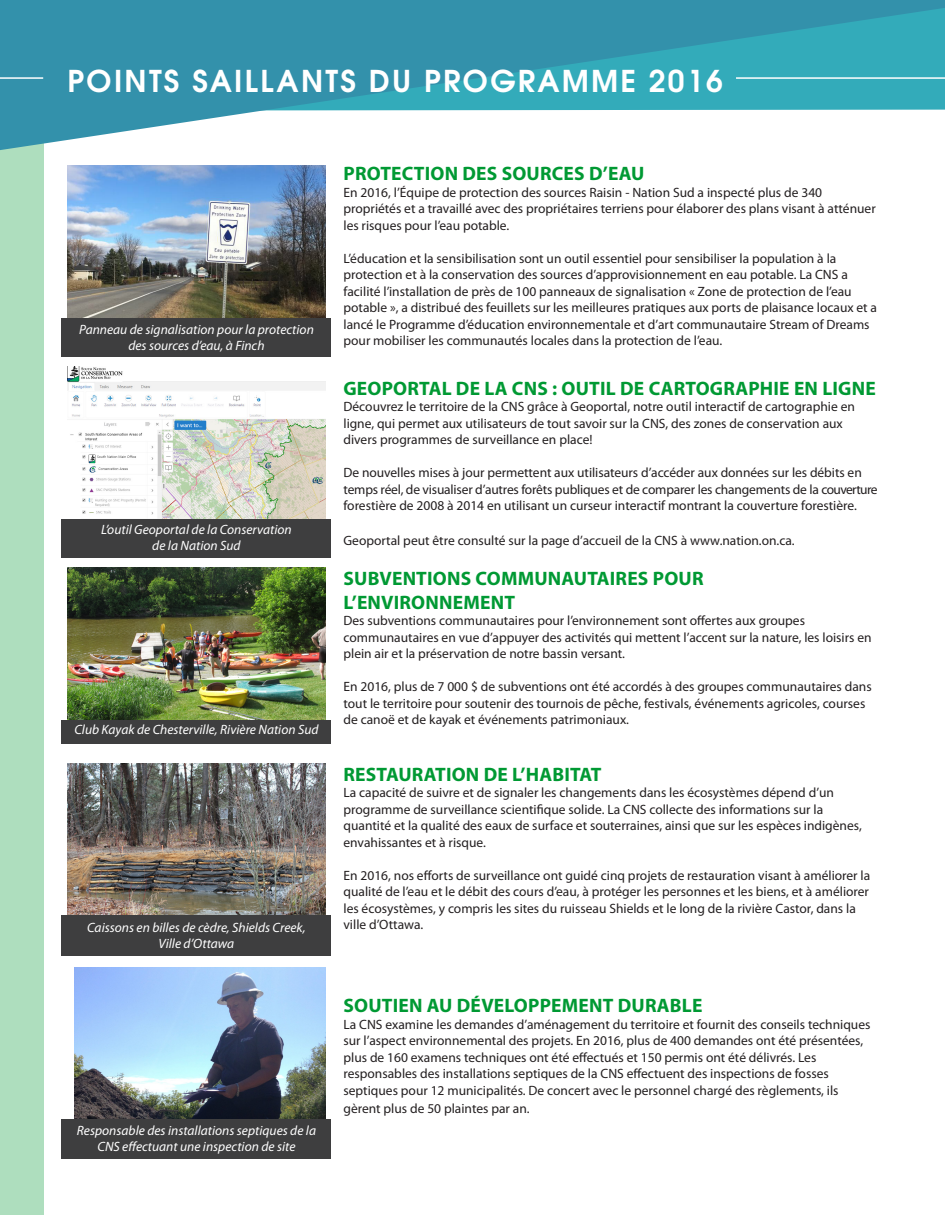
<style>
.page{position:relative;width:945px;height:1215px;background:#fff}
.page>*{position:absolute;margin:0;border:0;box-sizing:border-box;transform-origin:0 0}
.t1{font:700 30px "Te X Gyre Adventor";letter-spacing:.075em;color:#fff}
._11_13_Body{font:700 19.5px/24px "Myriad Pro";letter-spacing:.01em;color:#093}
._11_13_Body-2{font:13.5px/16.5px "Myriad Pro";color:#231f20}
.Caption{font:italic 13.5px/16.2px "Myriad Pro";color:#fff;text-align:center}
</style>
<div class="page">
<img style="left:68px;top:166px;width:258px;height:152px">
<img style="left:68px;top:367px;width:258px;height:152px">
<img style="left:68px;top:568px;width:258px;height:152px">
<img style="left:68px;top:764px;width:258px;height:152px">
<img style="left:75px;top:967px;width:250px;height:153px">
<div style="left:0;top:14px;width:43px;height:1201px;background:#aedebe"></div>
<svg style="left:0;top:0;width:945px;height:150px;fill:#3391ab"></svg>
<hr style="left:736px;top:77px;width:209px;height:2px;background:#fff">
<hr style="left:0;top:77px;width:43px;height:2px;background:#fff">
<div style="left:62px;top:318px;width:270px;height:39px;background:#3e3e3f"></div>
<div style="left:62px;top:519px;width:270px;height:39px;background:#3e3e3f"></div>
<div style="left:62px;top:917px;width:270px;height:39px;background:#3e3e3f"></div>
<div style="left:62px;top:1120px;width:270px;height:39px;background:#3e3e3f"></div>
<div style="left:62px;top:720px;width:270px;height:23px;background:#3e3e3f"></div>
<div style="left:62px;top:916px;width:270px;height:23px;background:#3e3e3f"></div>
<p class="t1" style="left:68px;top:55px;width:657px">POINTS SAILLANTS DU PROGRAMME 2016</p>
<p class="Caption" style="left:79px;top:321px;width:236px">Panneau de signalisation pour la protection</p>
<p class="Caption" style="left:128px;top:337px;width:138px">des sources d’eau, à Finch</p>
<p class="Caption" style="left:101px;top:521px;width:192px">L’outil Geoportal de la Conservation</p>
<p class="Caption" style="left:152px;top:537px;width:90px">de la Nation Sud</p>
<p class="Caption" style="left:74px;top:721px;width:246px">Club Kayak de Chesterville, Rivière Nation Sud</p>
<p class="Caption" style="left:87px;top:919px;width:220px">Caissons en billes de cèdre, Shields Creek,</p>
<p class="Caption" style="left:159px;top:936px;width:77px">Ville d’Ottawa</p>
<p class="Caption" style="left:77px;top:1122px;width:241px">Responsable des installations septiques de la<br>CNS effectuant une inspection de site</p>
<p class="_11_13_Body" style="left:344px;top:161px;width:302px">PROTECTION DES SOURCES D’EAU</p>
<p class="_11_13_Body-2" style="left:344px;top:184px;width:534px">En 2016, l’Équipe de protection des sources Raisin - Nation Sud a inspecté plus de 340 propriétés et a travaillé avec des propriétaires terriens pour élaborer des plans visant à atténuer les risques pour l’eau potable.</p>
<p class="_11_13_Body-2" style="left:344px;top:250px;width:535px">L’éducation et la sensibilisation sont un outil essentiel pour sensibiliser la population à la protection et à la conservation des sources d’approvisionnement en eau potable. La CNS a facilité l’installation de près de 100 panneaux de signalisation « Zone de protection de l’eau potable », a distribué des feuillets sur les meilleures pratiques aux ports de plaisance locaux et a lancé le Programme d’éducation environnementale et d’art communautaire Stream of Dreams pour mobiliser les communautés locales dans la protection de l’eau.</p>
<p class="_11_13_Body" style="left:344px;top:376px;width:534px">GEOPORTAL DE LA CNS : OUTIL DE CARTOGRAPHIE EN LIGNE</p>
<p class="_11_13_Body-2" style="left:344px;top:398px;width:513px">Découvrez le territoire de la CNS grâce à Geoportal, notre outil interactif de cartographie en ligne, qui permet aux utilisateurs de tout savoir sur la CNS, des zones de conservation aux divers programmes de surveillance en place!</p>
<p class="_11_13_Body-2" style="left:344px;top:464px;width:520px">De nouvelles mises à jour permettent aux utilisateurs d’accéder aux données sur les débits en</p>
<p class="_11_13_Body-2" style="left:344px;top:481px;width:536px">temps réel, de visualiser d’autres forêts publiques et de comparer les changements de la couverture forestière de 2008 à 2014 en utilisant un curseur interactif montrant la couverture forestière.</p>
<p class="_11_13_Body-2" style="left:344px;top:532px;width:453px">Geoportal peut être consulté sur la page d’accueil de la CNS à www.nation.on.ca.</p>
<p class="_11_13_Body" style="left:344px;top:565px;width:362px">SUBVENTIONS COMMUNAUTAIRES POUR<br>L’ENVIRONNEMENT</p>
<p class="_11_13_Body-2" style="left:344px;top:612px;width:530px">Des subventions communautaires pour l’environnement sont offertes aux groupes communautaires en vue d’appuyer des activités qui mettent l’accent sur la nature, les loisirs en plein air et la préservation de notre bassin versant.</p>
<p class="_11_13_Body-2" style="left:344px;top:678px;width:530px">En 2016, plus de 7 000 $ de subventions ont été accordés à des groupes communautaires dans tout le territoire pour soutenir des tournois de pêche, festivals, événements agricoles, courses de canoë et de kayak et événements patrimoniaux.</p>
<p class="_11_13_Body" style="left:344px;top:761px;width:260px">RESTAURATION DE L’HABITAT</p>
<p class="_11_13_Body-2" style="left:344px;top:784px;width:520px">La capacité de suivre et de signaler les changements dans les écosystèmes dépend d’un programme de surveillance scientifique solide. La CNS collecte des informations sur la quantité et la qualité des eaux de surface et souterraines, ainsi que sur les espèces indigènes, envahissantes et à risque.</p>
<p class="_11_13_Body-2" style="left:344px;top:867px;width:528px">En 2016, nos efforts de surveillance ont guidé cinq projets de restauration visant à améliorer la qualité de l’eau et le débit des cours d’eau, à protéger les personnes et les biens, et à améliorer les écosystèmes, y compris les sites du ruisseau Shields et le long de la rivière Castor, dans la ville d’Ottawa.</p>
<p class="_11_13_Body" style="left:344px;top:993px;width:361px">SOUTIEN AU DÉVELOPPEMENT DURABLE</p>
<p class="_11_13_Body-2" style="left:344px;top:1016px;width:529px">La CNS examine les demandes d’aménagement du territoire et fournit des conseils techniques sur l’aspect environnemental des projets. En 2016, plus de 400 demandes ont été présentées, plus de 160 examens techniques ont été effectués et 150 permis ont été délivrés. Les responsables des installations septiques de la CNS effectuent des inspections de fosses septiques pour 12 municipalités. De concert avec le personnel chargé des règlements, ils</p>
<p class="_11_13_Body-2" style="left:344px;top:1100px;width:188px">gèrent plus de 50 plaintes par an.</p>
</div>
